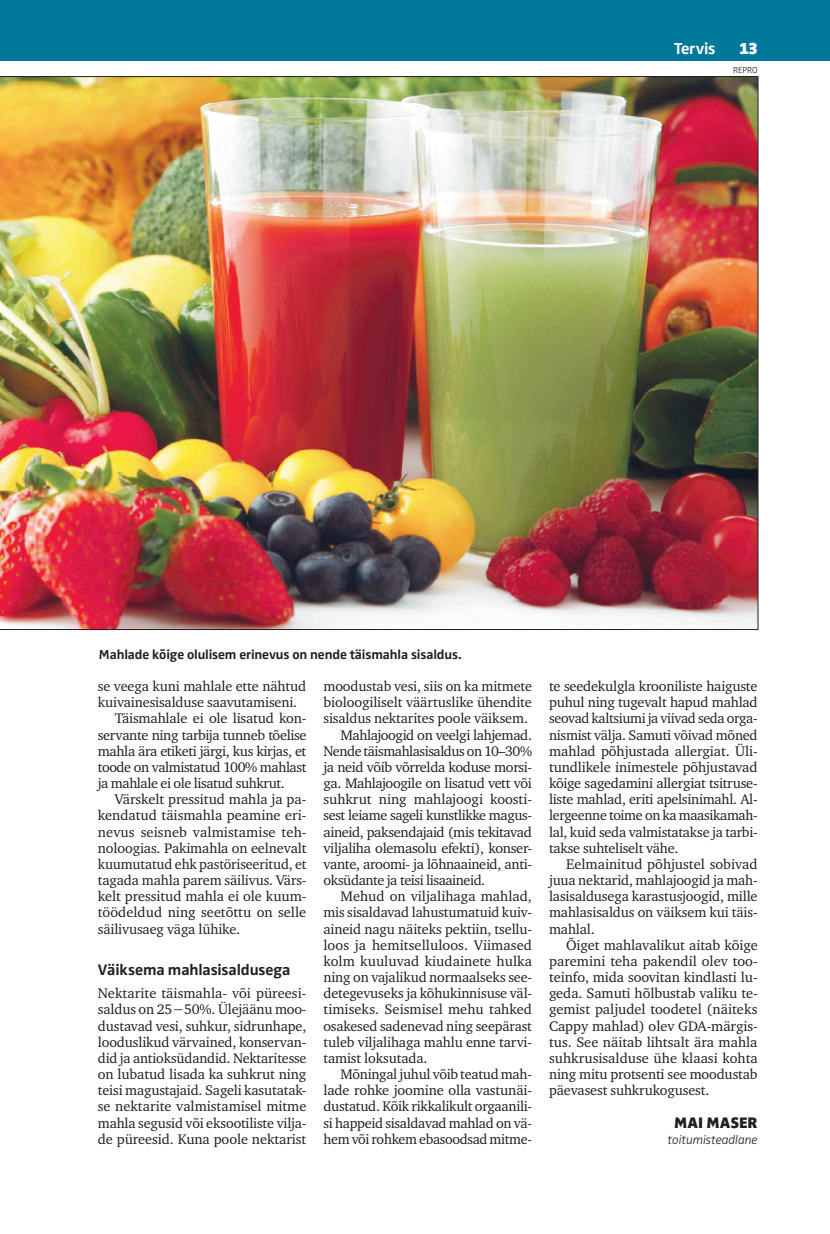
<style>
.page{position:relative;width:830px;height:1234px;background:#fff}
.page>*{position:absolute;margin:0;border:0;box-sizing:border-box;transform-origin:0 0}
.t1{font:700 16.5px "Zwo Pro";letter-spacing:-.02em;color:#fff}
.t2{font:900 16.5px "Zwo Pro";color:#fff}
.t3{font:700 15.75px "Zwo Pro";letter-spacing:-.01em;color:#231f20}
.t4{font:900 15.75px "Zwo Pro";color:#231f20}
.t5{font:14.25px/16.2px "Charter ITC";letter-spacing:-.01em;color:#231f20;text-align:justify}
.t6{font:14.25px "Charter ITC";letter-spacing:-.03em;color:#231f20}
.t7{font:700 13.5px "Zwo Pro";letter-spacing:-.01em;color:#231f20}
.t8{font:italic 300 12.75px "Zwo Pro";letter-spacing:-.01em;color:#231f20}
.t9{font:300 9px "Zwo Pro";color:#231f20}
</style>
<div class="page">
<div style="left:0;top:0;width:829px;height:60px;background:#007899"></div>
<img style="left:0;top:76px;width:757px;height:553px">
<p class="t1" style="left:673px;top:39px;width:43px">Tervis</p>
<p class="t2" style="left:739px;top:39px;width:20px">13</p>
<p class="t9" style="left:732px;top:65px;width:26px">REPRO</p>
<p class="t7" style="left:99px;top:646px;width:364px">Mahlade kõige olulisem erinevus on nende täismahla sisaldus.</p>
<p class="t5" style="left:98px;top:678px;width:210px">se veega kuni mahlale ette nähtud</p>
<p class="t5" style="left:98px;top:694px;width:201px">kuivainesisalduse saavutamiseni.</p>
<p class="t5" style="left:115px;top:710px;width:193px">Täismahlale ei ole lisatud kon-</p>
<p class="t5" style="left:98px;top:726px;width:210px">servante ning tarbija tunneb tõelise</p>
<p class="t6" style="left:98px;top:741px;width:210px">mahla ära etiketi järgi, kus kirjas, et</p>
<p class="t6" style="left:98px;top:758px;width:210px">toode on valmistatud 100% mahlast</p>
<p class="t6" style="left:98px;top:774px;width:188px">ja mahlale ei ole lisatud suhkrut.</p>
<p class="t5" style="left:115px;top:791px;width:193px">Värskelt pressitud mahla ja pa-</p>
<p class="t5" style="left:98px;top:807px;width:210px">kendatud täismahla peamine eri-</p>
<p class="t5" style="left:98px;top:823px;width:210px">nevus seisneb valmistamise teh-</p>
<p class="t5" style="left:98px;top:839px;width:210px">noloogias. Pakimahla on eelnevalt</p>
<p class="t5" style="left:98px;top:855px;width:210px">kuumutatud ehk pastöriseeritud, et</p>
<p class="t5" style="left:98px;top:871px;width:210px">tagada mahla parem säilivus. Värs-</p>
<p class="t5" style="left:98px;top:888px;width:210px">kelt pressitud mahla ei ole kuum-</p>
<p class="t5" style="left:98px;top:904px;width:210px">töödeldud ning seetõttu on selle</p>
<p class="t5" style="left:98px;top:920px;width:144px">säilivusaeg väga lühike.</p>
<p class="t3" style="left:98px;top:960px;width:194px">Väiksema mahlasisaldusega</p>
<p class="t5" style="left:98px;top:985px;width:210px;text-align:left">Nektarite täismahla- või püreesi&shy;saldus on 25−50%. Ülejäänu moo&shy;dustavad vesi, suhkur, sidrunhape, loo-dus-li-kud värv-ained, kon-ser-van&shy;did ja antioksüdandid. Nektaritesse on lubatud lisada ka suhkrut ning teisi magustajaid. Sa-ge-li ka-su-ta-tak&shy;se nek-ta-ri-te valmistamisel mit-me&shy;mah-la- se-gu-sid või ek-soo-ti-lis-te vil-ja&shy;de pü-ree-sid. Ku-na poo-le nek-ta-rist</p>
<p class="t5" style="left:323px;top:678px;width:210px">moo-dus-tab ve-si, siis on ka mit-me-te</p>
<p class="t5" style="left:323px;top:694px;width:210px">bio-loo-gi-li-selt väär-tus-li-ke ühen-di-te</p>
<p class="t5" style="left:323px;top:710px;width:206px">si-sal-dus nek-ta-ri-tes poo-le väik-sem.</p>
<p class="t6" style="left:340px;top:725px;width:193px">Mahlajoogid on veelgi lahjemad.</p>
<p class="t6" style="left:323px;top:741px;width:210px">Nende täismahlasisaldus on 10–30%</p>
<p class="t5" style="left:323px;top:758px;width:210px">ja neid võib võrrelda koduse morsi-</p>
<p class="t5" style="left:323px;top:774px;width:210px">ga. Mahlajoogile on li-sa-tud vett või</p>
<p class="t5" style="left:323px;top:791px;width:210px">suhk-rut ning mahlajoogi koosti-</p>
<p class="t6" style="left:323px;top:806px;width:208px">sest leiame sageli kunst-lik-ke ma-gus-</p>
<p class="t6" style="left:323px;top:822px;width:210px">aineid, pak-sen-da-jaid (mis te-ki-ta-vad</p>
<p class="t5" style="left:323px;top:839px;width:209px">vil-ja-li-ha ole-mas-olu efek-ti), kon-ser-</p>
<p class="t5" style="left:323px;top:855px;width:210px">van-te, aroo-mi- ja lõh-na-aineid, anti-</p>
<p class="t6" style="left:323px;top:871px;width:163px">oksüdante ja teisi li-sa-aineid.</p>
<p class="t5" style="left:340px;top:888px;width:193px">Me-hud on vil-ja-li-ha-ga mah-lad,</p>
<p class="t5" style="left:323px;top:904px;width:208px">mis si-sal-da-vad la-hus-tu-ma-tuid kuiv-</p>
<p class="t5" style="left:323px;top:920px;width:209px">aineid nagu näiteks pektiin, tsel-lu-</p>
<p class="t5" style="left:323px;top:936px;width:210px">loo-s ja hemitselluloos. Vii-ma-sed</p>
<p class="t5" style="left:323px;top:952px;width:210px">kolm kuu-lu-vad kiud-aine-te hul-ka</p>
<p class="t5" style="left:323px;top:968px;width:209px">ning on va-ja-li-kud nor-maal-seks see-</p>
<p class="t5" style="left:323px;top:985px;width:209px">de-te- ge-vu-seks ja kõ-hu-kin-ni-su-se väl-</p>
<p class="t5" style="left:323px;top:1001px;width:210px">ti-mi-seks. Seis-mi-sel me-hu tah-ked</p>
<p class="t5" style="left:323px;top:1017px;width:210px">osa-ke-sed sadenevad ning seepärast</p>
<p class="t5" style="left:323px;top:1033px;width:209px">tu-leb vil-ja-li-ha-ga mah-lu en-ne tar-vi-</p>
<p class="t5" style="left:323px;top:1049px;width:105px">ta-mist lok-su-ta-da.</p>
<p class="t5" style="left:340px;top:1065px;width:191px">Mõningal juhul võib teatud mah-</p>
<p class="t5" style="left:323px;top:1081px;width:208px">la-de roh-ke joo-mi-ne olla vas-tu-näi-</p>
<p class="t5" style="left:323px;top:1098px;width:209px">dus-ta-tud. Kõik rikkalikult or-gaa-ni-li-</p>
<p class="t5" style="left:323px;top:1114px;width:208px">si hap-peid si-sal-da-vad mah-lad on vä-</p>
<p class="t5" style="left:323px;top:1130px;width:208px">hem või roh-kem eba-sood-sad mit-me-</p>
<p class="t5" style="left:548px;top:678px;width:210px">te see-de-kulg-la kroo-ni-lis-te hai-gus-te pu-hul ning tu-ge-valt ha-pud mah-lad seo-vad kalt-siu-mi ja vii-vad se-da or-ga&shy;nis-mist väl-ja. Samuti võivad mõ-ned mah-lad põh-jus-ta-da al-ler-giat. Üli&shy;tund-li-ke-le inimestele põhjustavad kõige sagedamini allergiat tsit-rus-e&shy;liste mah-lad, eri-ti apel-si-ni-mahl. Al&shy;lergeenne toi-me on ka maa-si-ka-mah&shy;lal, kuid se-da val-mis-ta-tak-se ja tar-bi&shy;tak-se suh-te-li-selt vä-he.</p>
<p class="t5" style="left:549px;top:855px;width:210px;text-indent:17px">Eelmainitud põhjustel sobivad juua nektarid, mahlajoogid ja mah&shy;lasisaldusega karastusjoogid, mille mahlasisaldus on väiksem kui täis&shy;mahlal.</p>
<p class="t5" style="left:549px;top:936px;width:210px;text-indent:17px">Õiget mahlavalikut aitab kõige paremini teha pakendil olev too&shy;teinfo, mida soovitan kindlasti lu&shy;geda. Samuti hõlbustab valiku te&shy;gemist paljudel toodetel (näiteks Cappy mahlad) olev GDA-märgis&shy;tus. See näitab lihtsalt ära mahla suhkrusisalduse ühe klaasi kohta ning mitu protsenti see moodustab päevasest suhkrukogusest.</p>
<p class="t4" style="left:674px;top:1112px;width:85px">MAI MASER</p>
<p class="t8" style="left:667px;top:1131px;width:91px">toitumisteadlane</p>
</div>
